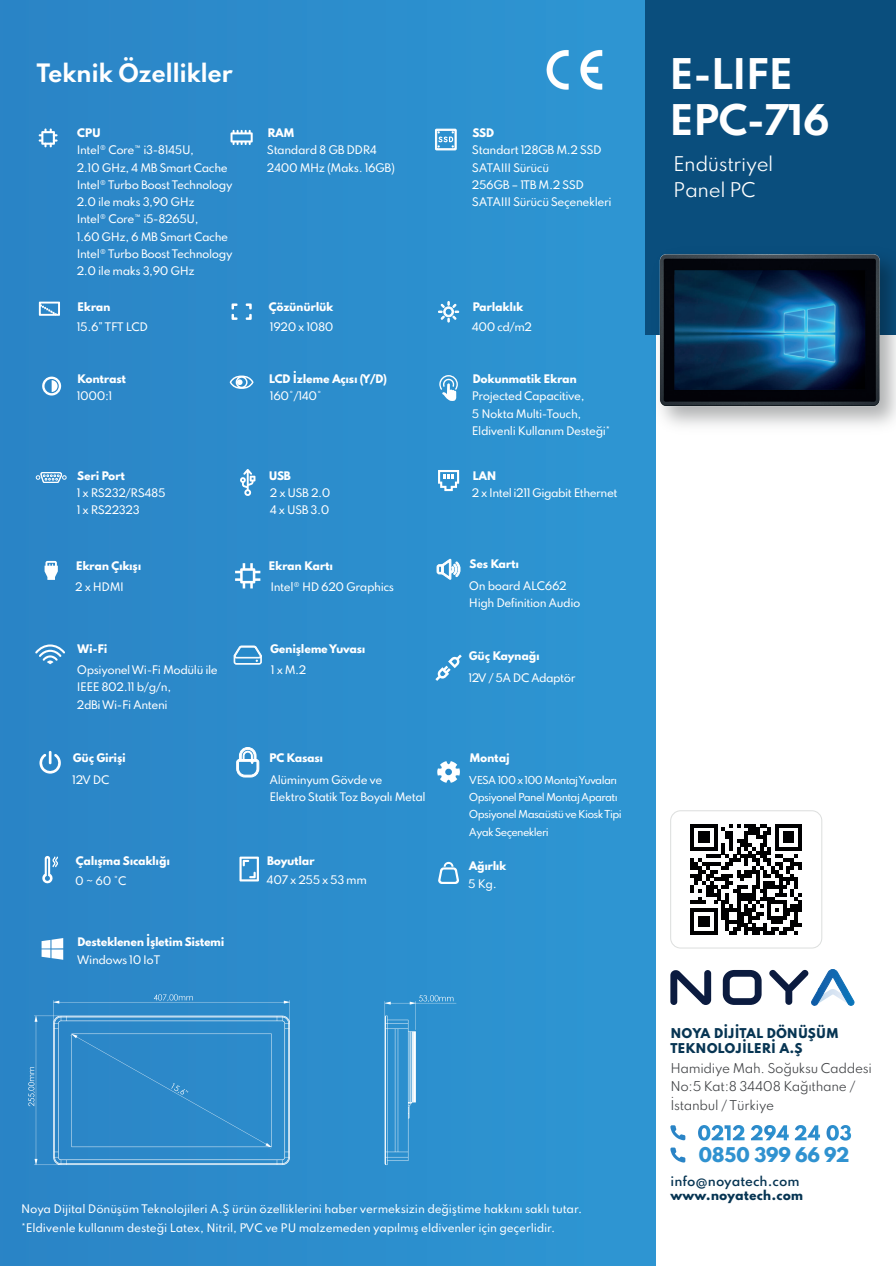
<style>
.page{position:relative;width:896px;height:1266px;background:#fff}
.page>*{position:absolute;margin:0;border:0;box-sizing:border-box;transform-origin:0 0}
.t1{font:700 37.5px/46.5px "Spartan";letter-spacing:-.025em;color:#fff}
.t2{font:700 22.5px "Spartan";letter-spacing:-.02em;color:#fff}
.t3{font:18px/25.5px "Spartan";letter-spacing:-.025em;color:#fff}
.t4{font:800 18px "Spartan";letter-spacing:-.02em;color:#3092d0}
.t5{font:12px/18.8px "Spartan";letter-spacing:-.025em;color:#424447}
.t6{font:800 12px/15px "Spartan";color:#073553}
.t7{font:600 12px "Spartan";color:#073553}
.t8{font:500 10.5px/17.2px "Spartan";letter-spacing:-.04em;color:#fff}
.t9{font:800 10.5px "Spartan";letter-spacing:-.03em;color:#fff}
.t10{font:500 10.5px/19.5px "Spartan";letter-spacing:-.015em;color:#fff}
.t11{font:500 9.75px/17.2px "Spartan";letter-spacing:-.065em;color:#fff}
</style>
<div class="page">
<div style="left:0;top:0;width:656px;height:1266px;background:#2c8dcc"></div>
<svg style="left:435px;top:129px;width:22px;height:21px"></svg>
<svg style="left:39px;top:128px;width:19px;height:19px"></svg>
<svg style="left:231px;top:130px;width:22px;height:15px"></svg>
<svg style="left:438px;top:301px;width:21px;height:21px"></svg>
<svg style="left:38px;top:301px;width:22px;height:15px"></svg>
<svg style="left:231px;top:303px;width:7px;height:17px"></svg>
<svg style="left:245px;top:303px;width:7px;height:17px"></svg>
<svg style="left:438px;top:470px;width:21px;height:21px"></svg>
<svg style="left:35px;top:472px;width:32px;height:11px"></svg>
<svg style="left:240px;top:469px;width:15px;height:27px"></svg>
<svg style="left:439px;top:375px;width:19px;height:26px"></svg>
<svg style="left:42px;top:377px;width:19px;height:19px"></svg>
<svg style="left:230px;top:376px;width:23px;height:13px"></svg>
<div style="left:645px;top:0;width:251px;height:334px;background:#0a4e7d"></div>
<svg style="left:42px;top:938px;width:21px;height:22px"></svg>
<img style="left:647px;top:260px;width:249px;height:166px">
<img style="left:659px;top:254px;width:221px;height:153px">
<svg style="left:45px;top:561px;width:13px;height:19px"></svg>
<svg style="left:235px;top:563px;width:25px;height:25px"></svg>
<svg style="left:437px;top:559px;width:24px;height:20px"></svg>
<svg style="left:35px;top:644px;width:30px;height:20px"></svg>
<svg style="left:233px;top:645px;width:29px;height:20px"></svg>
<svg style="left:435px;top:654px;width:27px;height:27px"></svg>
<svg style="left:39px;top:751px;width:22px;height:23px"></svg>
<svg style="left:236px;top:747px;width:23px;height:30px"></svg>
<svg style="left:437px;top:761px;width:23px;height:22px"></svg>
<div style="left:445px;top:769px;width:7px;height:6px;border:2px solid #2689ca;border-radius:50%"></div>
<svg style="left:42px;top:856px;width:16px;height:28px"></svg>
<img style="left:438px;top:867px;width:21px;height:17px">
<svg style="left:444px;top:862px;width:9px;height:5px"></svg>
<svg style="left:239px;top:856px;width:20px;height:25px"></svg>
<img style="left:546px;top:49px;width:57px;height:41px">
<img style="left:28px;top:994px;width:429px;height:171px">
<div style="left:670px;top:810px;width:152px;height:138px;border:1px solid #dcdedd;border-radius:10px"></div>
<svg style="left:691px;top:824px;width:111px;height:111px"></svg>
<svg style="left:698px;top:1125px;width:47px;height:15px"></svg>
<svg style="left:751px;top:1125px;width:38px;height:15px"></svg>
<svg style="left:795px;top:1125px;width:25px;height:15px"></svg>
<svg style="left:826px;top:1125px;width:25px;height:15px"></svg>
<svg style="left:670px;top:1125px;width:15px;height:15px"></svg>
<svg style="left:670px;top:1147px;width:15px;height:15px"></svg>
<svg style="left:723px;top:970px;width:39px;height:35px"></svg>
<svg style="left:670px;top:970px;width:41px;height:35px"></svg>
<svg style="left:769px;top:969px;width:85px;height:37px"></svg>
<h2 class="t2" style="left:36px;top:56px;width:198px">Teknik Özellikler</h2>
<p class="t9" style="left:77px;top:125px;width:25px">CPU</p>
<p class="t8" style="left:77px;top:141px;width:157px">Intel® Core™ i3-8145U,<br>2.10 GHz, 4 MB Smart Cache<br>Intel® Turbo Boost Technology<br>2.0 ile maks 3,90 GHz<br>Intel® Core™ i5-8265U,<br>1.60 GHz, 6 MB Smart Cache<br>Intel® Turbo Boost Technology<br>2.0 ile maks 3,90 GHz</p>
<p class="t9" style="left:267px;top:125px;width:29px">RAM</p>
<p class="t8" style="left:267px;top:141px;width:130px">Standard 8 GB DDR4<br>2400 MHz (Maks. 16GB)</p>
<p class="t9" style="left:472px;top:125px;width:23px">SSD</p>
<p class="t8" style="left:472px;top:141px;width:141px">Standart 128GB M.2 SSD<br>SATAIII Sürücü<br>256GB – 1TB M.2 SSD<br>SATAIII Sürücü Seçenekleri</p>
<p class="t9" style="left:77px;top:299px;width:35px">Ekran</p>
<p class="t8" style="left:77px;top:318px;width:73px">15.6” TFT LCD</p>
<p class="t9" style="left:269px;top:299px;width:66px">Çözünürlük</p>
<p class="t8" style="left:270px;top:318px;width:65px">1920 x 1080</p>
<p class="t9" style="left:472px;top:299px;width:52px">Parlaklık</p>
<p class="t8" style="left:472px;top:318px;width:62px">400 cd/m2</p>
<p class="t9" style="left:77px;top:371px;width:50px">Kontrast</p>
<p class="t8" style="left:77px;top:387px;width:37px">1000:1</p>
<p class="t9" style="left:269px;top:371px;width:120px">LCD İzleme Açısı (Y/D)</p>
<p class="t8" style="left:270px;top:387px;width:54px">160°/140°</p>
<p class="t9" style="left:472px;top:371px;width:106px">Dokunmatik Ekran</p>
<p class="t8" style="left:472px;top:387px;width:140px">Projected Capacitive,<br>5 Nokta Multi-Touch,<br>Eldivenli Kullanım Desteği*</p>
<p class="t9" style="left:77px;top:468px;width:49px">Seri Port</p>
<p class="t8" style="left:77px;top:484px;width:90px;line-height:16.5px">1 x RS232/RS485<br>1 x RS22323</p>
<p class="t9" style="left:269px;top:468px;width:23px">USB</p>
<p class="t8" style="left:270px;top:484px;width:62px;line-height:16.5px">2 x USB 2.0<br>4 x USB 3.0</p>
<p class="t9" style="left:472px;top:468px;width:26px">LAN</p>
<p class="t8" style="left:472px;top:484px;width:147px">2 x Intel i211 Gigabit Ethernet</p>
<p class="t9" style="left:76px;top:558px;width:67px">Ekran Çıkışı</p>
<p class="t8" style="left:75px;top:578px;width:50px">2 x HDMI</p>
<p class="t9" style="left:269px;top:558px;width:66px">Ekran Kartı</p>
<p class="t8" style="left:270px;top:578px;width:125px">Intel® HD 620 Graphics</p>
<p class="t9" style="left:469px;top:556px;width:51px">Ses Kartı</p>
<p class="t8" style="left:469px;top:576px;width:113px">On board ALC662<br>High Definition Audio</p>
<p class="t9" style="left:77px;top:641px;width:32px">Wi-Fi</p>
<p class="t8" style="left:77px;top:661px;width:143px">Opsiyonel Wi-Fi Modülü ile<br>IEEE 802.11 b/g/n,<br>2dBi Wi-Fi Anteni</p>
<p class="t9" style="left:270px;top:641px;width:97px">Genişleme Yuvası</p>
<p class="t8" style="left:271px;top:661px;width:37px">1 x M.2</p>
<p class="t9" style="left:469px;top:648px;width:73px">Güç Kaynağı</p>
<p class="t8" style="left:468px;top:668px;width:109px">12V / 5A DC Adaptör</p>
<p class="t9" style="left:73px;top:750px;width:54px">Güç Girişi</p>
<p class="t8" style="left:72px;top:770px;width:39px">12V DC</p>
<p class="t9" style="left:269px;top:750px;width:56px">PC Kasası</p>
<p class="t8" style="left:269px;top:770px;width:158px">Alüminyum Gövde ve<br>Elektro Statik Toz Boyalı Metal</p>
<p class="t9" style="left:469px;top:750px;width:42px">Montaj</p>
<p class="t11" style="left:469px;top:771px;width:154px">VESA 100 x 100 Montaj Yuvaları<br>Opsiyonel Panel Montaj Aparatı<br>Opsiyonel Masaüstü ve Kiosk Tipi<br>Ayak Seçenekleri</p>
<p class="t9" style="left:76px;top:853px;width:96px">Çalışma Sıcaklığı</p>
<p class="t9" style="left:469px;top:857px;width:39px">Ağırlık</p>
<p class="t8" style="left:468px;top:875px;width:30px">5 Kg.</p>
<p class="t9" style="left:267px;top:853px;width:49px">Boyutlar</p>
<p class="t8" style="left:267px;top:870px;width:102px">407 x 255 x 53 mm</p>
<p class="t8" style="left:75px;top:872px;width:53px">0 ~ 60 °C</p>
<p class="t9" style="left:77px;top:934px;width:149px">Desteklenen İşletim Sistemi</p>
<p class="t8" style="left:77px;top:951px;width:85px">Windows 10 IoT</p>
<p class="t10" style="left:21px;top:1198px;width:563px">Noya Dijital Dönüşüm Teknolojileri A.Ş ürün özelliklerini haber vermeksizin değiştime hakkını saklı tutar. *Eldivenle kullanım desteği Latex, Nitril, PVC ve PU malzemeden yapılmış eldivenler için geçerlidir.</p>
<h1 class="t1" style="left:669px;top:50px;width:162px">E-LIFE<br>EPC-716</h1>
<h3 class="t3" style="left:673px;top:151px;width:102px">Endüstriyel<br>Panel PC</h3>
<p class="t6" style="left:670px;top:1025px;width:170px">NOYA DİJİTAL DÖNÜŞÜM<br>TEKNOLOJİLERİ A.Ş</p>
<p class="t5" style="left:670px;top:1058px;width:203px">Hamidiye Mah. Soğuksu Caddesi<br>No:5 Kat:8 34408 Kağıthane /<br>İstanbul / Türkiye</p>
<h3 class="t4" style="left:698px;top:1141px;width:153px">0850 399 66 92</h3>
<p class="t7" style="left:671px;top:1172px;width:130px">info@noyatech.com</p>
<p class="t6" style="left:671px;top:1187px;width:134px">www.noyatech.com</p>
</div>
